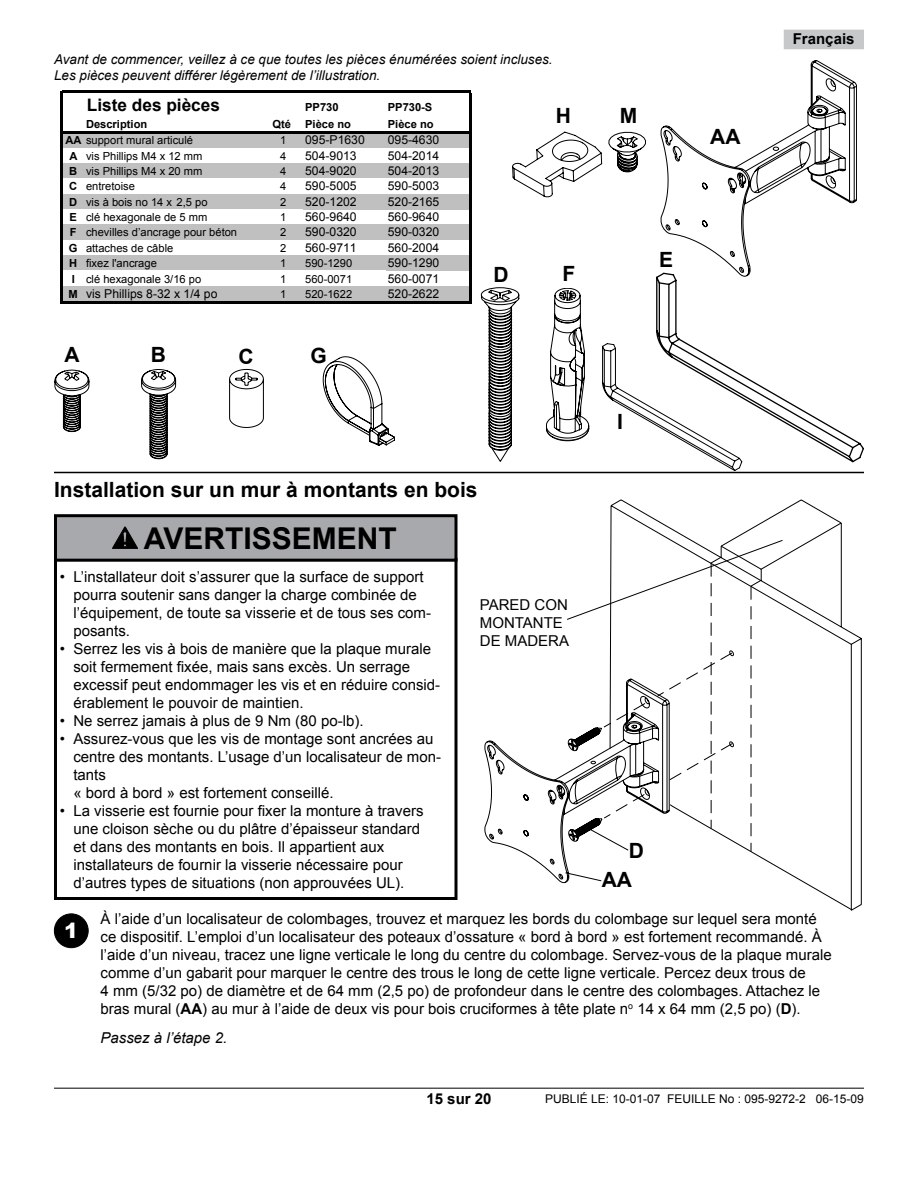
<style>
.page{position:relative;width:918px;height:1188px;background:#fff}
.page>*{position:absolute;margin:0;border:0;box-sizing:border-box;transform-origin:0 0}
.t1{font:700 30px "Arial";color:#000}
.t2{font:700 21px/29.2px "Arial";color:#000}
.t3{font:900 21px "Arial";color:#fff}
.t4{font:700 17.25px "Arial";color:#000}
.t5{font:15px/18px "Arial";color:#000}
.t6{font:italic 15px "Arial";color:#000}
.t7{font:700 15px "Arial";color:#000}
.t8{font:italic 13.5px/16.2px "Arial";color:#000}
.t9{font:12.15px "Arial";color:#000}
.t10{font:12px "Arial";color:#000}
.t11{font:11.1px "Arial";color:#000}
.t12{font:700 11.1px "Arial";color:#000}
.s1{font-weight:700}
.s2{font-weight:700;font-size:11.1px}
</style>
<div class="page">
<hr style="left:54px;top:1088px;width:810px;height:1px;background:#000">
<div style="left:784px;top:30px;width:80px;height:19px;background:#c6c8ca"></div>
<svg style="left:610px;top:500px;width:252px;height:410px"></svg>
<svg style="left:610px;top:522px;width:232px;height:17px"></svg>
<div style="left:62px;top:132px;width:324px;height:16px;background:#c0c0c0"></div>
<div style="left:385px;top:132px;width:85px;height:16px;background:#bfbfbf"></div>
<div style="left:62px;top:163px;width:324px;height:16px;background:#c0c0c0"></div>
<div style="left:385px;top:163px;width:85px;height:16px;background:#bfbfbf"></div>
<div style="left:62px;top:178px;width:22px;height:16px;background:#fff"></div>
<div style="left:84px;top:178px;width:179px;height:16px;background:#fff"></div>
<div style="left:262px;top:178px;width:208px;height:16px;background:#fff"></div>
<div style="left:62px;top:194px;width:324px;height:15px;background:#c0c0c0"></div>
<div style="left:385px;top:194px;width:85px;height:15px;background:#bfbfbf"></div>
<div style="left:62px;top:224px;width:324px;height:16px;background:#c0c0c0"></div>
<div style="left:385px;top:224px;width:85px;height:16px;background:#bfbfbf"></div>
<div style="left:62px;top:255px;width:408px;height:16px;background:#bfbfbf"></div>
<div style="left:62px;top:286px;width:408px;height:16px;background:#bfbfbf"></div>
<hr style="left:61px;top:91px;width:2px;height:212px;background:#000">
<hr style="left:469px;top:93px;width:2px;height:210px;background:#000">
<hr style="left:63px;top:91px;width:408px;height:2px;background:#000">
<hr style="left:63px;top:131px;width:408px;height:2px;background:#000">
<hr style="left:63px;top:301px;width:408px;height:2px;background:#000">
<hr style="left:54px;top:472px;width:810px;height:1px;background:#000">
<div style="left:54px;top:558px;width:404px;height:342px;border:3px solid #000"></div>
<div style="left:56px;top:516px;width:400px;height:44px;background:#a7a9ac"></div>
<div style="left:54px;top:514px;width:404px;height:48px;border:3px solid #000"></div>
<svg style="left:112px;top:527px;width:26px;height:22px"></svg>
<div style="left:54px;top:914px;width:34px;height:34px;background:#000;border-radius:50%"></div>
<div style="left:54px;top:914px;width:35px;height:34px;border:1px solid #000;border-radius:50%"></div>
<svg style="left:484px;top:539px;width:369px;height:372px"></svg>
<svg style="left:54px;top:369px;width:36px;height:63px"></svg>
<svg style="left:141px;top:369px;width:35px;height:90px"></svg>
<svg style="left:229px;top:369px;width:35px;height:59px"></svg>
<svg style="left:323px;top:356px;width:72px;height:90px"></svg>
<svg style="left:481px;top:60px;width:383px;height:411px"></svg>
<p class="t8" style="left:54px;top:51px;width:500px">Avant de commencer, veillez à ce que toutes les pièces énumérées soient incluses.<br>Les pièces peuvent différer légèrement de l’illustration.</p>
<p class="t4" style="left:87px;top:94px;width:135px">Liste des pièces</p>
<p class="t12" style="left:305px;top:100px;width:35px">PP730</p>
<p class="t12" style="left:388px;top:100px;width:46px">PP730-S</p>
<p class="t12" style="left:272px;top:117px;width:20px">Qté</p>
<p class="t12" style="left:305px;top:117px;width:47px">Pièce no</p>
<p class="t12" style="left:388px;top:117px;width:47px">Pièce no</p>
<p class="t11" style="left:65px;top:133px;width:129px"><span class="s1">AA</span> support mural articulé</p>
<p class="t11" style="left:280px;top:133px;width:8px">1</p>
<p class="t9" style="left:305px;top:132px;width:61px">095-P1630</p>
<p class="t9" style="left:388px;top:132px;width:53px">095-4630</p>
<p class="t12" style="left:69px;top:149px;width:10px">A</p>
<p class="t11" style="left:280px;top:149px;width:8px">4</p>
<p class="t9" style="left:305px;top:147px;width:53px">504-9013</p>
<p class="t9" style="left:388px;top:147px;width:53px">504-2014</p>
<p class="t12" style="left:69px;top:164px;width:10px">B</p>
<p class="t11" style="left:280px;top:164px;width:8px">4</p>
<p class="t9" style="left:305px;top:163px;width:53px">504-9020</p>
<p class="t9" style="left:388px;top:163px;width:53px">504-2013</p>
<p class="t12" style="left:69px;top:179px;width:10px">C</p>
<p class="t11" style="left:280px;top:179px;width:8px">4</p>
<p class="t9" style="left:305px;top:178px;width:53px">590-5005</p>
<p class="t9" style="left:388px;top:178px;width:53px">590-5003</p>
<p class="t12" style="left:69px;top:195px;width:10px">D</p>
<p class="t11" style="left:280px;top:195px;width:8px">2</p>
<p class="t9" style="left:305px;top:194px;width:53px">520-1202</p>
<p class="t9" style="left:388px;top:194px;width:53px">520-2165</p>
<p class="t12" style="left:70px;top:210px;width:9px">E</p>
<p class="t11" style="left:280px;top:210px;width:8px">1</p>
<p class="t9" style="left:305px;top:209px;width:53px">560-9640</p>
<p class="t9" style="left:388px;top:209px;width:53px">560-9640</p>
<p class="t12" style="left:70px;top:225px;width:8px">F</p>
<p class="t11" style="left:280px;top:225px;width:8px">2</p>
<p class="t9" style="left:305px;top:224px;width:53px">590-0320</p>
<p class="t9" style="left:388px;top:224px;width:53px">590-0320</p>
<p class="t12" style="left:69px;top:241px;width:10px">G</p>
<p class="t11" style="left:280px;top:241px;width:8px">2</p>
<p class="t9" style="left:305px;top:240px;width:53px">560-9711</p>
<p class="t9" style="left:388px;top:240px;width:53px">560-2004</p>
<p class="t12" style="left:69px;top:256px;width:10px">H</p>
<p class="t11" style="left:280px;top:256px;width:8px">1</p>
<p class="t11" style="left:305px;top:256px;width:49px">590-1290</p>
<p class="t9" style="left:388px;top:255px;width:53px">590-1290</p>
<p class="t12" style="left:72px;top:271px;width:5px">I</p>
<p class="t11" style="left:280px;top:271px;width:8px">1</p>
<p class="t11" style="left:305px;top:271px;width:49px">560-0071</p>
<p class="t9" style="left:388px;top:270px;width:53px">560-0071</p>
<p class="t9" style="left:69px;top:285px;width:150px"><span class="s2">M</span> vis Phillips 8-32 x 1/4 po</p>
<p class="t11" style="left:280px;top:287px;width:8px">1</p>
<p class="t11" style="left:305px;top:287px;width:49px">520-1622</p>
<p class="t9" style="left:388px;top:285px;width:53px">520-2622</p>
<h2 class="t2" style="left:556px;top:102px;width:17px">H</h2>
<h2 class="t2" style="left:620px;top:101px;width:19px">M</h2>
<p class="t12" style="left:86px;top:117px;width:63px">Description</p>
<p class="t11" style="left:86px;top:149px;width:118px">vis Phillips M4 x 12 mm</p>
<p class="t11" style="left:86px;top:164px;width:118px">vis Phillips M4 x 20 mm</p>
<p class="t11" style="left:86px;top:179px;width:50px">entretoise</p>
<p class="t11" style="left:86px;top:195px;width:123px">vis à bois no 14 x 2,5 po</p>
<p class="t11" style="left:86px;top:210px;width:123px">clé hexagonale de 5 mm</p>
<p class="t11" style="left:86px;top:225px;width:153px">chevilles d’ancrage pour béton</p>
<p class="t11" style="left:86px;top:241px;width:89px">attaches de câble</p>
<p class="t11" style="left:86px;top:256px;width:72px">fixez l'ancrage</p>
<h2 class="t2" style="left:494px;top:261px;width:17px">D</h2>
<h2 class="t2" style="left:563px;top:260px;width:14px">F</h2>
<p class="t11" style="left:86px;top:271px;width:117px">clé hexagonale 3/16 po</p>
<h2 class="t2" style="left:64px;top:341px;width:17px">A</h2>
<h2 class="t2" style="left:151px;top:341px;width:17px">B</h2>
<h2 class="t2" style="left:310px;top:341px;width:18px">G</h2>
<h2 class="t2" style="left:238px;top:343px;width:17px">C</h2>
<h2 class="t2" style="left:617px;top:408px;width:7px">I</h2>
<h2 class="t2" style="left:659px;top:246px;width:16px">E</h2>
<h2 class="t2" style="left:54px;top:476px;width:425px">Installation sur un mur à montants en bois</h2>
<h1 class="t1" style="left:144px;top:518px;width:254px">AVERTISSEMENT</h1>
<p class="t5" style="left:73px;top:568px;width:359px;text-indent:-13px">• L’installateur doit s’assurer que la surface de support pourra soutenir sans danger la charge combinée de l’équipement, de toute sa visserie et de tous ses com&shy;posants.</p>
<p class="t5" style="left:73px;top:640px;width:368px;text-indent:-14px">• Serrez les vis à bois de manière que la plaque murale soit fermement fixée, mais sans excès. Un serrage excessif peut endommager les vis et en réduire consid&shy;érablement le pouvoir de maintien.</p>
<p class="t5" style="left:60px;top:712px;width:305px">• Ne serrez jamais à plus de 9 Nm (80 po-lb).</p>
<p class="t5" style="left:73px;top:730px;width:369px;text-indent:-14px">• Assurez-vous que les vis de montage sont ancrées au centre des montants. L’usage d’un localisateur de mon&shy;tants<br>« bord à bord » est fortement conseillé.</p>
<p class="t5" style="left:73px;top:802px;width:352px;text-indent:-14px">• La visserie est fournie pour fixer la monture à travers une cloison sèche ou du plâtre d’épaisseur standard et dans des montants en bois. Il appartient aux installateurs de fournir la visserie nécessaire pour d’autres types de situations (non approuvées UL).</p>
<p class="t5" style="left:480px;top:596px;width:91px">PARED CON<br>MONTANTE<br>DE MADERA</p>
<h2 class="t2" style="left:602px;top:837px;width:44px;text-indent:27px">D<br>AA</h2>
<h2 class="t2" style="left:710px;top:123px;width:32px">AA</h2>
<p class="t7" style="left:793px;top:29px;width:63px">Français</p>
<h2 class="t3" style="left:64px;top:916px;width:16px">1</h2>
<p class="t5" style="left:101px;top:910px;width:733px">À l’aide d’un localisateur de colombages, trouvez et marquez les bords du colombage sur lequel sera monté ce dispositif. L’emploi d’un localisateur des poteaux d’ossature « bord à bord » est fortement recommandé. À l’aide d’un niveau, tracez une ligne verticale le long du centre du colombage. Servez-vous de la plaque murale comme d’un gabarit pour marquer le centre des trous le long de cette ligne verticale. Percez deux trous de<br>4 mm (5/32 po) de diamètre et de 64 mm (2,5 po) de profondeur dans le centre des colombages. Attachez le bras mural (<span class="s1">AA</span>) au mur à l’aide de deux vis pour bois cruciformes à tête plate n<sup>o</sup> 14 x 64 mm (2,5 po) (<span class="s1">D</span>).</p>
<p class="t6" style="left:101px;top:1028px;width:128px">Passez à l’étape 2.</p>
<p class="t7" style="left:426px;top:1089px;width:67px">15 sur 20</p>
<p class="t10" style="left:545px;top:1091px;width:320px">PUBLIÉ LE: 10-01-07 FEUILLE No : 095-9272-2 06-15-09</p>
</div>
